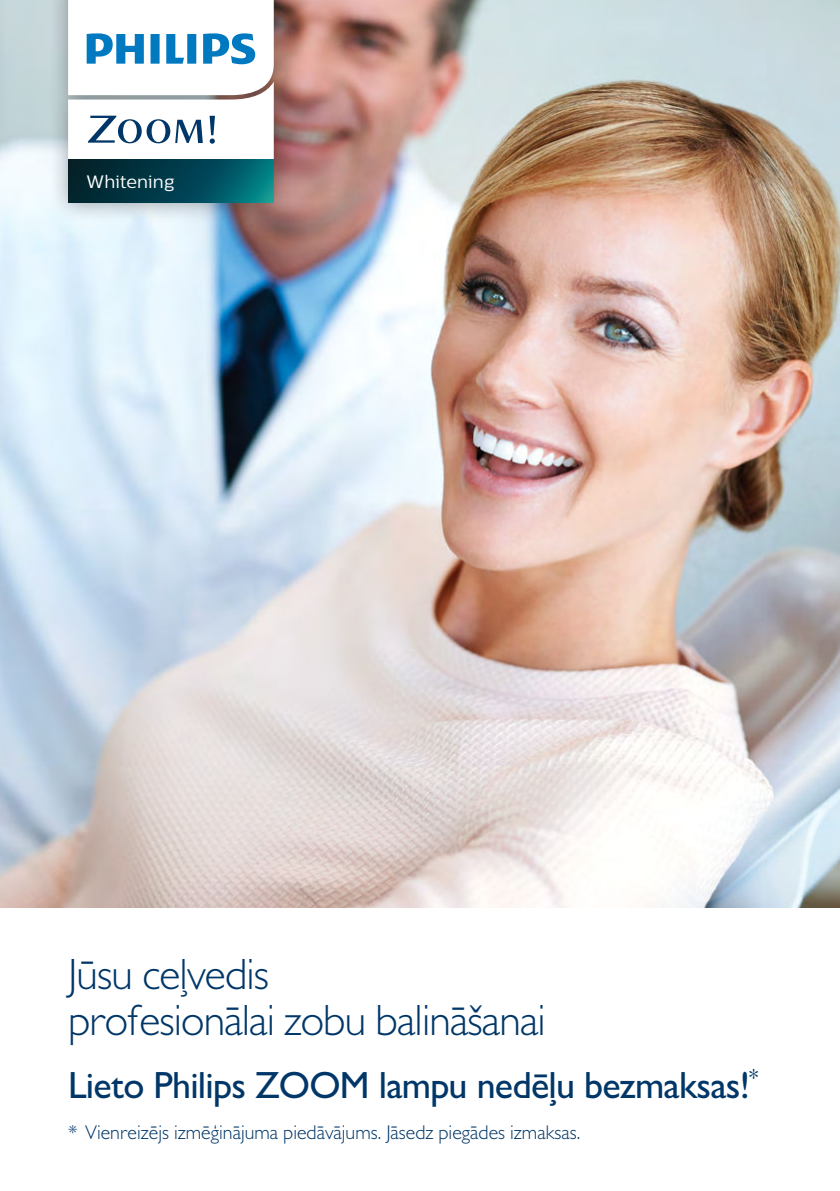
<style>
.page{position:relative;width:840px;height:1191px;background:#fff}
.page>*{position:absolute;margin:0;border:0;box-sizing:border-box;transform-origin:0 0}
.t1{font:300 44px/46px "Gill Sans MT Pro";letter-spacing:-.02em;color:#003768}
.t2{font:500 38px "Gill Sans MT Pro";letter-spacing:-.02em;color:#003768}
.t3{font:300 20px "Gill Sans MT Pro";color:#003768}
.t4{font:18px "Centrale Sans";letter-spacing:.005em;color:#fff}
</style>
<div class="page">
<img style="left:0;top:0;width:839px;height:907px">
<div style="left:48px;top:0;width:247px;height:224px;background:#000;opacity:.35"></div>
<svg style="left:68px;top:159px;width:205px;height:44px;background:#014450"></svg>
<svg style="left:68px;top:0;width:205px;height:159px"></svg>
<p class="t4" style="left:87px;top:175px;width:89px">Whitening</p>
<h1 class="t1" style="left:68px;top:955px;width:479px">Jūsu ceļvedis<br>profesionālai zobu balināšanai</h1>
<h2 class="t2" style="left:68px;top:1070px;width:691px">Lieto Philips ZOOM lampu nedēļu bezmaksas!<sup>*</sup></h2>
<p class="t3" style="left:68px;top:1124px;width:513px">* Vienreizējs izmēģinājuma piedāvājums. Jāsedz piegādes izmaksas.</p>
</div>
